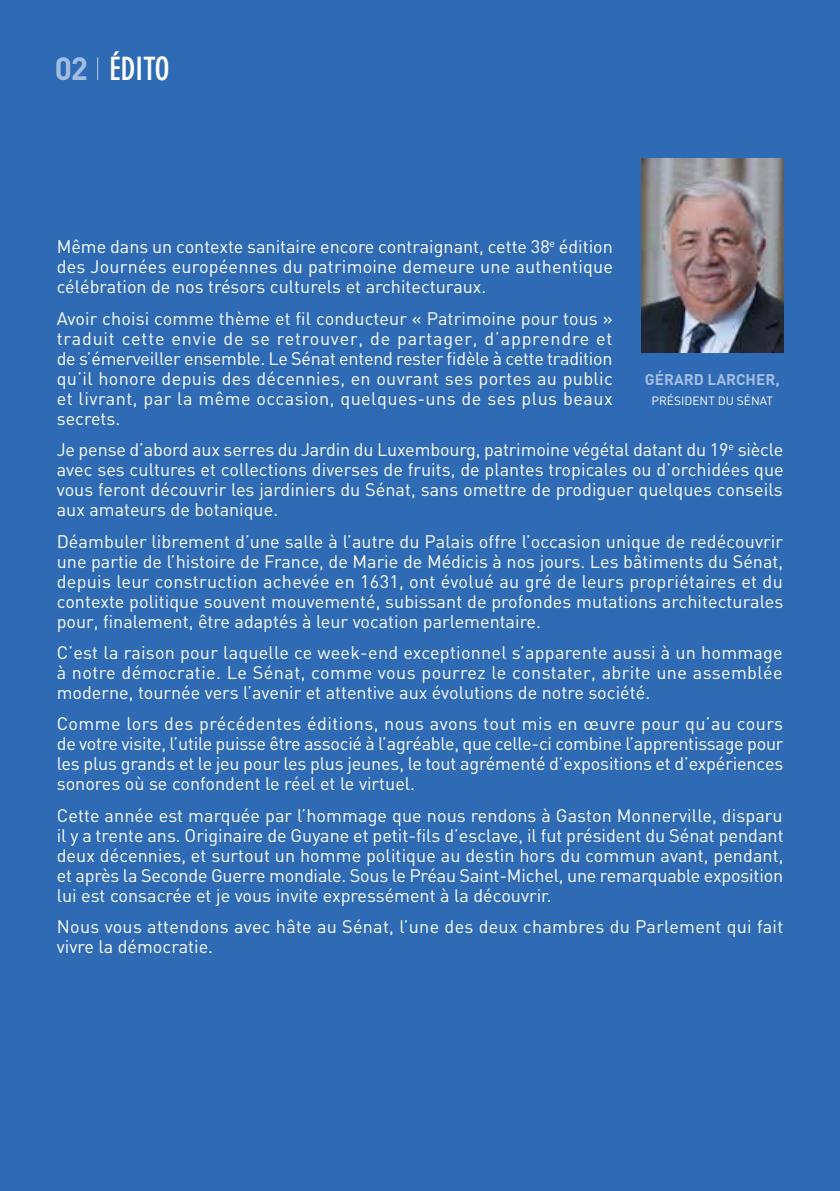
<style>
.page{position:relative;width:840px;height:1191px;background:#fff}
.page>*{position:absolute;margin:0;border:0;box-sizing:border-box;transform-origin:0 0}
.t1{font:700 condensed 31.6px "DIN Neuzeit Grotesk";color:#fff}
.t2{font:18px/20px "DIN";color:#fff;text-align:justify}
.t3{font:700 15.4px "DIN";color:#a4bde3}
.t4{font:11.8px "DIN";color:#fff}
.s1{font-family:"DIN";font-stretch:normal;color:#a4bde3}
.s2{font-family:"Helvetica Neue LT Std";font-weight:200}
</style>
<div class="page">
<div style="left:0;top:0;width:839px;height:1191px;background:#2e6bb4"></div>
<img style="left:641px;top:159px;width:141px;height:194px">
<h1 class="t1" style="left:55px;top:50px;width:116px"><span class="s1">02</span> <span class="s2">I</span> ÉDITO</h1>
<p class="t2" style="left:57px;top:236px;width:557px">Même dans un contexte sanitaire encore contraignant, cette 38<sup>e</sup> édition des Journées européennes du patrimoine demeure une authentique célébration de nos trésors culturels et architecturaux.</p>
<p class="t2" style="left:57px;top:308px;width:557px">Avoir choisi comme thème et fil conducteur « Patrimoine pour tous » traduit cette envie de se retrouver, de partager, d’apprendre et de s’émerveiller ensemble. Le Sénat entend rester fidèle à cette tradition qu’il honore depuis des décennies, en ouvrant ses portes au public et livrant, par la même occasion, quelques-uns de ses plus beaux secrets.</p>
<p class="t2" style="left:57px;top:439px;width:728px">Je pense d’abord aux serres du Jardin du Luxembourg, patrimoine végétal datant du 19<sup>e</sup> siècle avec ses cultures et collections diverses de fruits, de plantes tropicales ou d’orchidées que vous feront découvrir les jardiniers du Sénat, sans omettre de prodiguer quelques conseils aux amateurs de botanique.</p>
<p class="t2" style="left:57px;top:530px;width:727px">Déambuler librement d’une salle à l’autre du Palais offre l’occasion unique de redécouvrir une partie de l’histoire de France, de Marie de Médicis à nos jours. Les bâtiments du Sénat, depuis leur construction achevée en 1631, ont évolué au gré de leurs propriétaires et du contexte politique souvent mouvementé, subissant de profondes mutations architecturales pour, finalement, être adaptés à leur vocation parlementaire.</p>
<p class="t2" style="left:57px;top:642px;width:727px">C’est la raison pour laquelle ce week-end exceptionnel s’apparente aussi à un hommage à notre démocratie. Le Sénat, comme vous pourrez le constater, abrite une assemblée moderne, tournée vers l’avenir et attentive aux évolutions de notre société.</p>
<p class="t2" style="left:57px;top:713px;width:727px">Comme lors des précédentes éditions, nous avons tout mis en œuvre pour qu’au cours de votre visite, l’utile puisse être associé à l’agréable, que celle-ci combine l’apprentissage pour les plus grands et le jeu pour les plus jeunes, le tout agrémenté d’expositions et d’expériences sonores où se confondent le réel et le virtuel.</p>
<p class="t2" style="left:57px;top:804px;width:728px">Cette année est marquée par l’hommage que nous rendons à Gaston Monnerville, disparu il y a trente ans. Originaire de Guyane et petit-fils d’esclave, il fut président du Sénat pendant deux décennies, et surtout un homme politique au destin hors du commun avant, pendant, et après la Seconde Guerre mondiale. Sous le Préau Saint-Michel, une remarquable exposition lui est consacrée et je vous invite expressément à la découvrir.</p>
<p class="t2" style="left:57px;top:916px;width:727px">Nous vous attendons avec hâte au Sénat, l’une des deux chambres du Parlement qui fait vivre la démocratie.</p>
<p class="t3" style="left:644px;top:370px;width:136px">GÉRARD LARCHER,</p>
<p class="t4" style="left:651px;top:393px;width:123px">PRÉSIDENT DU SÉNAT</p>
</div>
